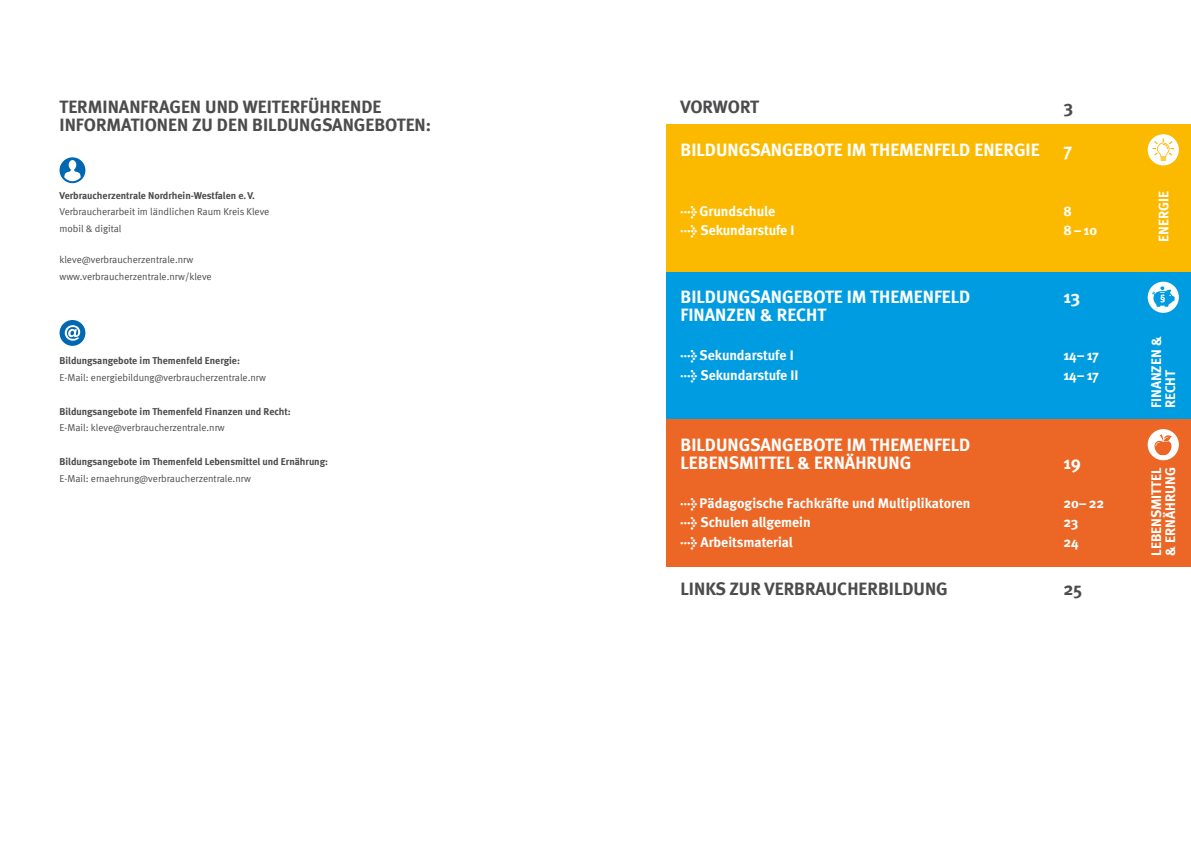
<style>
.page{position:relative;width:1191px;height:842px;background:#fff}
.page>*{position:absolute;margin:0;border:0;box-sizing:border-box;transform-origin:0 0}
.t1{font:700 18px/18px "Meta";color:#fff}
.t2{font:700 18px/18px "Meta";color:#4c4c4e}
.t3{font:700 14px/14px "Meta";color:#fff}
.t4{font:10px/16.8px "Meta Normal";color:#4c4c4e}
.t5{font:700 10px "Meta";color:#4c4c4e}
.s1{font-family:"Meta Bold Expert";font-weight:400}
</style>
<div class="page">
<div style="left:666px;top:125px;width:525px;height:147px;background:#fbba00"></div>
<div style="left:666px;top:272px;width:525px;height:148px;background:#009ce1"></div>
<div style="left:666px;top:420px;width:525px;height:147px;background:#ec6725"></div>
<svg style="left:60px;top:320px;width:25px;height:26px"></svg>
<svg style="left:60px;top:157px;width:25px;height:26px"></svg>
<svg style="left:1147px;top:134px;width:31px;height:31px"></svg>
<svg style="left:1152px;top:138px;width:22px;height:23px"></svg>
<div style="left:1147px;top:282px;width:31px;height:31px;background:#fff;border-radius:50%"></div>
<svg style="left:1151px;top:286px;width:23px;height:21px"></svg>
<div style="left:1147px;top:429px;width:31px;height:31px;background:#fff;border-radius:50%"></div>
<svg style="left:1154px;top:434px;width:18px;height:21px"></svg>
<h1 class="t2" style="left:60px;top:98px;width:373px">TERMINANFRAGEN UND WEITERFÜHRENDE<br>INFORMATIONEN ZU DEN BILDUNGSANGEBOTEN:</h1>
<p class="t5" style="left:60px;top:189px;width:197px">Verbraucherzentrale Nordrhein-Westfalen e. V.</p>
<p class="t4" style="left:60px;top:203px;width:211px">Verbraucherarbeit im ländlichen Raum Kreis Kleve mobil &amp; digital</p>
<p class="t4" style="left:60px;top:251px;width:154px">kleve@verbraucherzentrale.nrw www.verbraucherzentrale.nrw/kleve</p>
<p class="t5" style="left:60px;top:355px;width:182px">Bildungsangebote im Themenfeld Energie:</p>
<p class="t4" style="left:60px;top:369px;width:208px">E-Mail: energiebildung@verbraucherzentrale.nrw</p>
<p class="t5" style="left:60px;top:405px;width:233px">Bildungsangebote im Themenfeld Finanzen und Recht:</p>
<p class="t4" style="left:60px;top:419px;width:167px">E-Mail: kleve@verbraucherzentrale.nrw</p>
<p class="t5" style="left:60px;top:456px;width:270px">Bildungsangebote im Themenfeld Lebensmittel und Ernährung:</p>
<p class="t4" style="left:60px;top:470px;width:193px">E-Mail: ernaehrung@verbraucherzentrale.nrw</p>
<h1 class="t2" style="left:680px;top:98px;width:80px">VORWORT</h1>
<h1 class="t2" style="left:1063px;top:98px;width:11px">3</h1>
<h1 class="t1" style="left:680px;top:140px;width:360px">BILDUNGSANGEBOTE IM THEMENFELD ENERGIE</h1>
<h1 class="t1" style="left:1063px;top:140px;width:10px">7</h1>
<h2 class="t3" style="left:680px;top:204px;width:96px"><span class="s1">l</span> Grundschule</h2>
<h2 class="t3" style="left:1063px;top:204px;width:10px">8</h2>
<h2 class="t3" style="left:680px;top:223px;width:115px"><span class="s1">l</span> Sekundarstufe I</h2>
<h2 class="t3" style="left:1063px;top:223px;width:35px">8–10</h2>
<h1 class="t1" style="left:680px;top:288px;width:291px">BILDUNGSANGEBOTE IM THEMENFELD</h1>
<h1 class="t1" style="left:1063px;top:288px;width:18px">13</h1>
<h1 class="t1" style="left:680px;top:306px;width:147px">FINANZEN &amp; RECHT</h1>
<h2 class="t3" style="left:680px;top:348px;width:115px"><span class="s1">l</span> Sekundarstufe I</h2>
<h2 class="t3" style="left:1063px;top:348px;width:37px">14–17</h2>
<h2 class="t3" style="left:680px;top:368px;width:119px"><span class="s1">l</span> Sekundarstufe II</h2>
<h2 class="t3" style="left:1063px;top:368px;width:37px">14–17</h2>
<h1 class="t1" style="left:680px;top:435px;width:291px">BILDUNGSANGEBOTE IM THEMENFELD<br>LEBENSMITTEL &amp; ERNÄHRUNG</h1>
<h1 class="t1" style="left:1063px;top:453px;width:19px">19</h1>
<h2 class="t3" style="left:680px;top:496px;width:291px"><span class="s1">l</span> Pädagogische Fachkräfte und Multiplikatoren</h2>
<h2 class="t3" style="left:1063px;top:496px;width:42px">20–22</h2>
<h2 class="t3" style="left:680px;top:515px;width:132px"><span class="s1">l</span> Schulen allgemein</h2>
<h2 class="t3" style="left:1063px;top:515px;width:16px">23</h2>
<h2 class="t3" style="left:680px;top:535px;width:114px"><span class="s1">l</span> Arbeitsmaterial</h2>
<h2 class="t3" style="left:1063px;top:535px;width:17px">24</h2>
<h1 class="t2" style="left:680px;top:580px;width:269px">LINKS ZUR VERBRAUCHERBILDUNG</h1>
<h1 class="t2" style="left:1063px;top:580px;width:20px">25</h1>
<h2 class="t3" style="left:1156px;top:242px;width:52px;rotate:-90deg">ENERGIE</h2>
<h2 class="t3" style="left:1149px;top:408px;width:73px;rotate:-90deg">FINANZEN &amp;<br>RECHT</h2>
<h2 class="t3" style="left:1149px;top:556px;width:90px;rotate:-90deg">LEBENSMITTEL &amp; ERNÄHRUNG</h2>
</div>
